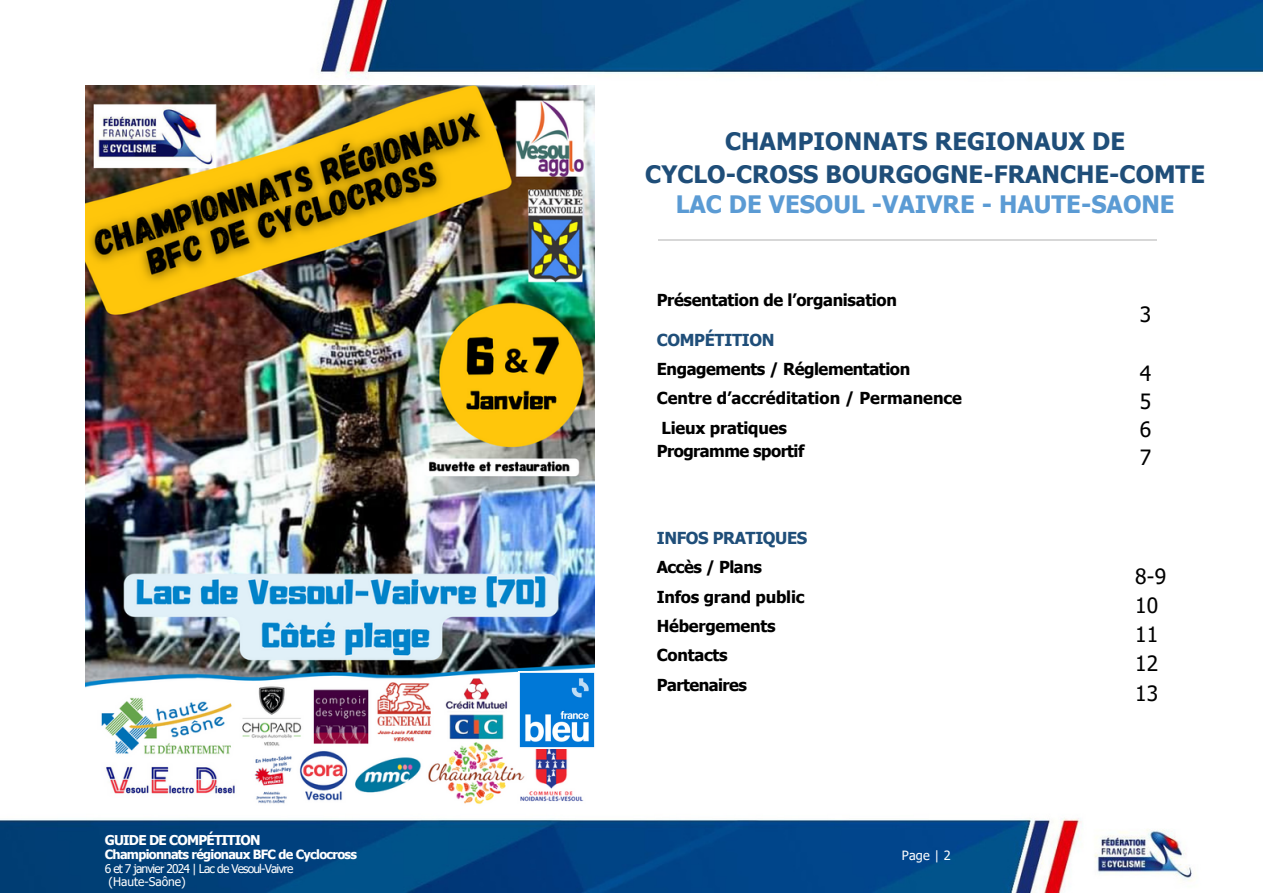
<style>
.page{position:relative;width:1264px;height:893px;background:#fff}
.page>*{position:absolute;margin:0;border:0;box-sizing:border-box;transform-origin:0 0}
.t1{font:700 24px "Tahoma";color:#1f4e79}
.t2{font:700 24px "Tahoma";color:#5b9bd4}
.t3{font:21px "Tahoma";letter-spacing:.02em;color:#000}
.t4{font:700 16.5px/29.2px "Tahoma";letter-spacing:-.02em;color:#000}
.t5{font:700 16.5px "Tahoma";color:#000}
.t6{font:700 16.5px "Tahoma";letter-spacing:-.025em;color:#1f4e79}
.t7{font:700 13.5px "Tahoma";letter-spacing:-.055em;color:#fff}
.t8{font:700 12.75px "Tahoma";letter-spacing:-.055em;color:#fff}
.t9{font:12.75px "Tahoma";color:#fff}
.t10{font:12px "Tahoma";letter-spacing:-.07em;color:#fff}
.t11{font:12px "Tahoma";color:#fff}
</style>
<div class="page">
<img style="left:0;top:0;width:1262px;height:892px">
<hr style="left:658px;top:239px;width:498px;height:1px;background:#d7d7d7">
<img style="left:85px;top:85px;width:510px;height:722px">
<img style="left:518px;top:671px;width:77px;height:77px">
<p class="t7" style="left:105px;top:830px;width:157px">GUIDE DE COMPÉTITION</p>
<p class="t8" style="left:105px;top:846px;width:254px">Championnats régionaux BFC de Cyclocross</p>
<p class="t10" style="left:105px;top:860px;width:190px">6 et 7 janvier 2024 | Lac de Vesoul-Vaivre</p>
<p class="t11" style="left:108px;top:873px;width:79px">(Haute-Saône)</p>
<p class="t1" style="left:725px;top:126px;width:402px">CHAMPIONNATS REGIONAUX DE</p>
<p class="t1" style="left:645px;top:158px;width:561px">CYCLO-CROSS BOURGOGNE-FRANCHE-COMTE</p>
<p class="t2" style="left:675px;top:189px;width:500px">LAC DE VESOUL -VAIVRE - HAUTE-SAONE</p>
<p class="t4" style="left:656px;top:285px;width:242px">Présentation de l’organisation</p>
<p class="t6" style="left:656px;top:329px;width:119px">COMPÉTITION</p>
<p class="t4" style="left:656px;top:354px;width:255px">Engagements / Réglementation</p>
<p class="t5" style="left:656px;top:387px;width:307px">Centre d’accréditation / Permanence</p>
<p class="t4" style="left:661px;top:412px;width:127px">Lieux pratiques</p>
<p class="t4" style="left:656px;top:436px;width:149px">Programme sportif</p>
<p class="t6" style="left:656px;top:527px;width:152px">INFOS PRATIQUES</p>
<p class="t4" style="left:656px;top:552px;width:107px">Accès / Plans</p>
<p class="t4" style="left:656px;top:581px;width:149px">Infos grand public<br>Hébergements<br>Contacts</p>
<p class="t4" style="left:656px;top:669px;width:92px">Partenaires</p>
<p class="t9" style="left:901px;top:846px;width:51px">Page | 2</p>
<p class="t3" style="left:1139px;top:301px;width:13px">3</p>
<p class="t3" style="left:1139px;top:359px;width:13px">4</p>
<p class="t3" style="left:1139px;top:387px;width:13px">5</p>
<p class="t3" style="left:1139px;top:415px;width:13px">6</p>
<p class="t3" style="left:1139px;top:444px;width:13px">7</p>
<p class="t3" style="left:1134px;top:562px;width:33px">8-9</p>
<p class="t3" style="left:1134px;top:591px;width:25px">10</p>
<p class="t3" style="left:1134px;top:621px;width:25px">11</p>
<p class="t3" style="left:1134px;top:650px;width:25px">12</p>
<p class="t3" style="left:1134px;top:679px;width:25px">13</p>
</div>
